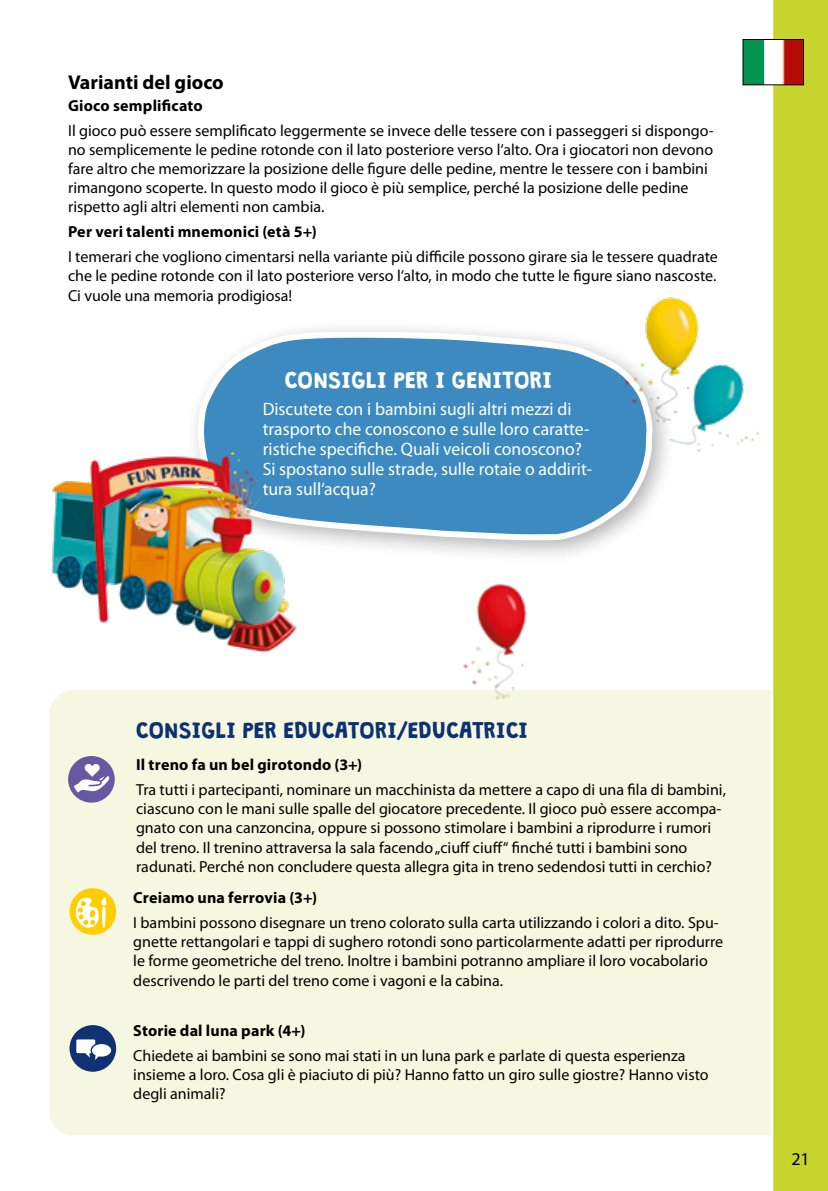
<style>
.page{position:relative;width:828px;height:1191px;background:#fff}
.page>*{position:absolute;margin:0;border:0;box-sizing:border-box;transform-origin:0 0}
.t1{font:20.4px "Granstander Clean";color:#fff}
.t2{font:20px "Granstander Clean";color:#0d3271}
.t3{font:700 20px "Myriad Pro";color:#000}
.t4{font:18px/20px "Myriad Pro";color:#fff}
.t5{font:18px "Myriad Pro";color:#000}
.t6{font:16px/19.2px "Myriad Pro";color:#000}
.t7{font:700 16px "Myriad Pro";letter-spacing:.01em;color:#000}
</style>
<div class="page">
<div style="left:773px;top:0;width:55px;height:1191px;background:#c7d42e"></div>
<div style="left:186px;top:319px;width:490px;height:245px;background:#000;opacity:.3"></div>
<svg style="left:196px;top:329px;width:460px;height:214px;background:#5f9ec9"></svg>
<img style="left:763px;top:41px;width:39px;height:42px">
<div style="left:743px;top:39px;width:20px;height:46px;background:#009352"></div>
<div style="left:742px;top:39px;width:62px;height:46px;border:1px solid #000"></div>
<div style="left:49px;top:690px;width:722px;height:445px;background:#f5f7e0"></div>
<div style="left:68px;top:756px;width:47px;height:46px;background:#6758a2;border-radius:50%"></div>
<svg style="left:74px;top:764px;width:36px;height:28px"></svg>
<div style="left:69px;top:888px;width:47px;height:46px;background:#ffcd00;border-radius:50%"></div>
<svg style="left:75px;top:896px;width:32px;height:32px"></svg>
<div style="left:69px;top:1025px;width:47px;height:46px;background:#103273;border-radius:50%"></div>
<svg style="left:76px;top:1039px;width:35px;height:20px"></svg>
<img style="left:51px;top:428px;width:270px;height:225px">
<img style="left:598px;top:274px;width:183px;height:206px">
<img style="left:429px;top:584px;width:106px;height:127px">
<p class="t3" style="left:68px;top:69px;width:157px">Varianti del gioco</p>
<p class="t7" style="left:68px;top:95px;width:136px">Gioco semplificato</p>
<p class="t6" style="left:68px;top:120px;width:647px">Il gioco può essere semplificato leggermente se invece delle tessere con i passeggeri si dispongo&shy;no semplicemente le pedine rotonde con il lato posteriore verso l‘alto. Ora i giocatori non devono fare altro che memorizzare la posizione delle figure delle pedine, mentre le tessere con i bambini rimangono scoperte. In questo modo il gioco è più semplice, perché la posizione delle pedine rispetto agli altri elementi non cambia.</p>
<p class="t7" style="left:68px;top:221px;width:250px">Per veri talenti mnemonici (età 5+)</p>
<p class="t6" style="left:68px;top:247px;width:651px;text-align:justify">I temerari che vogliono cimentarsi nella variante più difficile possono girare sia le tessere quadrate che le pedine rotonde con il lato posteriore verso l‘alto, in modo che tutte le figure siano nascoste.<br>Ci vuole una memoria prodigiosa!</p>
<p class="t1" style="left:285px;top:369px;width:269px">CONSIGLI PER I GENITORI</p>
<p class="t4" style="left:263px;top:399px;width:331px">Discutete con i bambini sugli altri mezzi di trasporto che conoscono e sulle loro caratte&shy;ristiche specifiche. Quali veicoli conoscono?<br>Si spostano sulle strade, sulle rotaie o addirit&shy;tura sull‘acqua?</p>
<p class="t2" style="left:136px;top:719px;width:394px">CONSIGLI PER EDUCATORI/EDUCATRICI</p>
<p class="t7" style="left:136px;top:754px;width:228px">Il treno fa un bel girotondo (3+)</p>
<p class="t6" style="left:136px;top:779px;width:591px">Tra tutti i partecipanti, nominare un macchinista da mettere a capo di una fila di bambini, ciascuno con le mani sulle spalle del giocatore precedente. Il gioco può essere accompa&shy;gnato con una canzoncina, oppure si possono stimolare i bambini a riprodurre i rumori del treno. Il trenino attraversa la sala facendo „ciuff ciuff“ finché tutti i bambini sono radunati. Perché non concludere questa allegra gita in treno sedendosi tutti in cerchio?</p>
<p class="t7" style="left:133px;top:887px;width:185px">Creiamo una ferrovia (3+)</p>
<p class="t6" style="left:133px;top:912px;width:591px">I bambini possono disegnare un treno colorato sulla carta utilizzando i colori a dito. Spu&shy;gnette rettangolari e tappi di sughero rotondi sono particolarmente adatti per riprodurre le forme geometriche del treno. Inoltre i bambini potranno ampliare il loro vocabolario descrivendo le parti del treno come i vagoni e la cabina.</p>
<p class="t7" style="left:133px;top:1020px;width:174px">Storie dal luna park (4+)</p>
<p class="t6" style="left:133px;top:1045px;width:577px">Chiedete ai bambini se sono mai stati in un luna park e parlate di questa esperienza insieme a loro. Cosa gli è piaciuto di più? Hanno fatto un giro sulle giostre? Hanno visto degli animali?</p>
<p class="t5" style="left:791px;top:1148px;width:20px">21</p>
</div>
